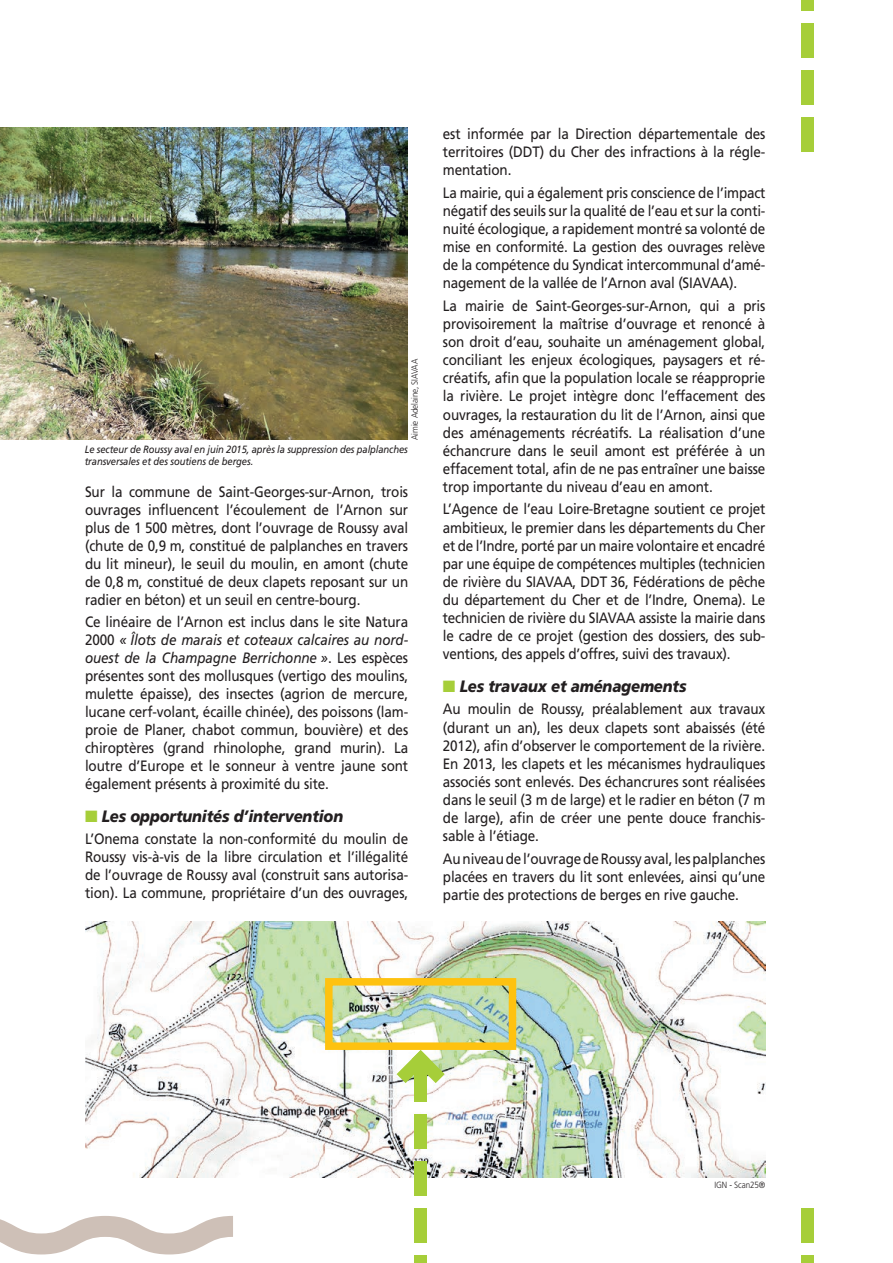
<style>
.page{position:relative;width:893px;height:1263px;background:#fff}
.page>*{position:absolute;margin:0;border:0;box-sizing:border-box;transform-origin:0 0}
.t1{font:italic 900 16.5px "Frutiger";letter-spacing:-.01em;color:#231f20;scale:.9 1}
.t2{font:15px/18.1px "Frutiger";letter-spacing:-.01em;color:#231f20;text-align:justify;scale:.9 1}
.t3{font:italic 10.5px/12px "Frutiger";letter-spacing:-.01em;color:#231f20;scale:.9 1}
.t4{font:300 9px "Frutiger";letter-spacing:-.01em;color:#231f20;scale:.9 1}
.s1{font-style:italic}
.s2{color:#a6ce39}
</style>
<div class="page">
<svg style="left:0;top:1216px;width:233px;height:38px"></svg>
<div style="left:801px;top:118px;width:13px;height:34px;background:#a6ce39"></div>
<div style="left:801px;top:71px;width:13px;height:34px;background:#a6ce39"></div>
<div style="left:801px;top:24px;width:13px;height:34px;background:#a6ce39"></div>
<div style="left:801px;top:0;width:13px;height:11px;background:#a6ce39"></div>
<div style="left:801px;top:1208px;width:13px;height:34px;background:#a6ce39"></div>
<div style="left:801px;top:1255px;width:13px;height:8px;background:#a6ce39"></div>
<img style="left:0;top:128px;width:408px;height:312px">
<img style="left:85px;top:922px;width:680px;height:256px">
<div style="left:414px;top:1067px;width:13px;height:34px;background:#a6ce39"></div>
<svg style="left:397px;top:1050px;width:48px;height:33px"></svg>
<div style="left:414px;top:1114px;width:13px;height:34px;background:#a6ce39"></div>
<div style="left:414px;top:1255px;width:13px;height:8px;background:#a6ce39"></div>
<div style="left:414px;top:1208px;width:13px;height:34px;background:#a6ce39"></div>
<div style="left:414px;top:1161px;width:13px;height:34px;background:#a6ce39"></div>
<div style="left:325px;top:978px;width:191px;height:72px;border:8px solid #fec210"></div>
<p class="t4" style="left:410px;top:440px;width:92px;rotate:-90deg">Aimie Adelaine, SIAVAA</p>
<p class="t3" style="left:85px;top:444px;width:361px">Le secteur de Roussy aval en juin 2015, après la suppression des palplanches transversales et des soutiens de berges.</p>
<p class="t2" style="left:85px;top:482px;width:361px">Sur la commune de Saint-Georges-sur-Arnon, trois ouvrages influencent l’écoulement de l’Arnon sur plus de 1 500 mètres, dont l’ouvrage de Roussy aval (chute de 0,9 m, constitué de palplanches en travers du lit mineur), le seuil du moulin, en amont (chute de 0,8 m, constitué de deux clapets reposant sur un radier en béton) et un seuil en centre-bourg.</p>
<p class="t2" style="left:85px;top:612px;width:361px">Ce linéaire de l’Arnon est inclus dans le site Natura 2000 <span class="s1">« Îlots de marais et coteaux calcaires au nord&shy;ouest de la Champagne Berrichonne »</span>. Les espèces présentes sont des mollusques (vertigo des moulins, mulette épaisse), des insectes (agrion de mercure, lucane cerf-volant, écaille chinée), des poissons (lam&shy;proie de Planer, chabot commun, bouvière) et des chiroptères (grand rhinolophe, grand murin). La loutre d’Europe et le sonneur à ventre jaune sont également présents à proximité du site.</p>
<p class="t1" style="left:85px;top:806px;width:288px"><span class="s2">■</span> Les opportunités d’intervention</p>
<p class="t2" style="left:85px;top:829px;width:361px">L’Onema constate la non-conformité du moulin de Roussy vis-à-vis de la libre circulation et l’illégalité de l’ouvrage de Roussy aval (construit sans autorisa&shy;tion). La commune, propriétaire d’un des ouvrages,</p>
<p class="t2" style="left:443px;top:125px;width:360px">est informée par la Direction départementale des territoires (DDT) du Cher des infractions à la régle&shy;mentation.</p>
<p class="t2" style="left:443px;top:183px;width:360px">La mairie, qui a également pris conscience de l’impact négatif des seuils sur la qualité de l’eau et sur la conti&shy;nuité écologique, a rapidement montré sa volonté de mise en conformité. La gestion des ouvrages relève de la compétence du Syndicat intercommunal d’amé&shy;nagement de la vallée de l’Arnon aval (SIAVAA).</p>
<p class="t2" style="left:443px;top:296px;width:360px">La mairie de Saint-Georges-sur-Arnon, qui a pris provisoirement la maîtrise d’ouvrage et renoncé à son droit d’eau, souhaite un aménagement global, conciliant les enjeux écologiques, paysagers et ré&shy;créatifs, afin que la population locale se réapproprie la rivière. Le projet intègre donc l’effacement des ouvrages, la restauration du lit de l’Arnon, ainsi que des aménagements récréatifs. La réalisation d’une échancrure dans le seuil amont est préférée à un effacement total, afin de ne pas entraîner une baisse trop importante du niveau d’eau en amont.</p>
<p class="t2" style="left:443px;top:500px;width:360px">L’Agence de l’eau Loire-Bretagne soutient ce projet ambitieux, le premier dans les départements du Cher et de l’Indre, porté par un maire volontaire et encadré par une équipe de compétences multiples (technicien de rivière du SIAVAA, DDT 36, Fédérations de pêche du département du Cher et de l’Indre, Onema). Le technicien de rivière du SIAVAA assiste la mairie dans le cadre de ce projet (gestion des dossiers, des sub&shy;ventions, des appels d’offres, suivi des travaux).</p>
<p class="t1" style="left:443px;top:676px;width:272px"><span class="s2">■</span> Les travaux et aménagements</p>
<p class="t2" style="left:443px;top:700px;width:360px">Au moulin de Roussy, préalablement aux travaux (durant un an), les deux clapets sont abaissés (été 2012), afin d’observer le comportement de la rivière.<br>En 2013, les clapets et les mécanismes hydrauliques associés sont enlevés. Des échancrures sont réalisées dans le seuil (3 m de large) et le radier en béton (7 m de large), afin de créer une pente douce franchis&shy;sable à l’étiage.</p>
<p class="t2" style="left:443px;top:849px;width:360px">Au niveau de l’ouvrage de Roussy aval, les palplanches placées en travers du lit sont enlevées, ainsi qu’une partie des protections de berges en rive gauche.</p>
<p class="t4" style="left:714px;top:1180px;width:58px">IGN - Scan25®</p>
</div>
